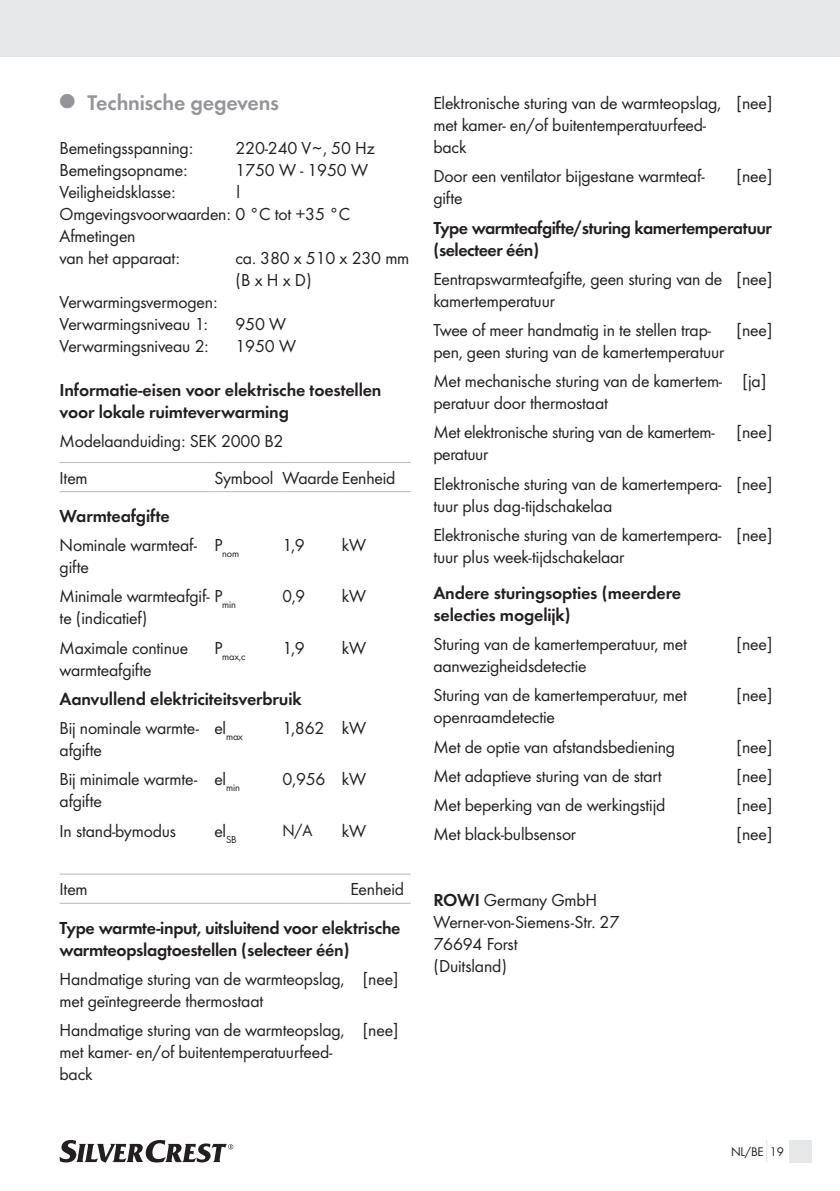
<style>
.page{position:relative;width:840px;height:1191px;background:#fff}
.page>*{position:absolute;margin:0;border:0;box-sizing:border-box;transform-origin:0 0}
.t1{font:600 22px "Futura Pro";letter-spacing:-.01em;color:#939598}
.t2{font:18px/22px "Futura Pro";letter-spacing:-.01em;color:#231f20}
.t3{font:600 18px/22px "Futura Pro";letter-spacing:-.01em;color:#231f20}
.t4{font:600 18px/22px "Futura Pro";letter-spacing:-.03em;color:#231f20}
.t5{font:18px "Futura Pro";letter-spacing:-.01em;color:#231f20;scale:.96 1}
.t6{font:17px "Futura Pro";color:#231f20;scale:.96 1}
.t7{font:13px "Futura Pro";color:#231f20}
.t8{font:10.4px "Futura Pro";letter-spacing:-.01em;color:#231f20}
.s1{font-weight:600}
</style>
<div class="page">
<div style="left:0;top:0;width:839px;height:57px;background:#e6e7e9"></div>
<div style="left:788px;top:1140px;width:23px;height:22px;background:#e6e7e9"></div>
<svg style="left:60px;top:1140px;width:173px;height:22px"></svg>
<hr style="left:60px;top:462px;width:154px;height:1px;background:#b8bbbb">
<hr style="left:214px;top:462px;width:68px;height:1px;background:#b8bbbb">
<hr style="left:282px;top:462px;width:60px;height:1px;background:#b8bbbb">
<hr style="left:342px;top:462px;width:68px;height:1px;background:#b8bbbb">
<hr style="left:60px;top:491px;width:154px;height:1px;background:#b8bbbb">
<hr style="left:214px;top:491px;width:68px;height:1px;background:#b8bbbb">
<hr style="left:282px;top:491px;width:60px;height:1px;background:#b8bbbb">
<hr style="left:342px;top:491px;width:68px;height:1px;background:#b8bbbb">
<hr style="left:60px;top:873px;width:290px;height:1px;background:#b8bbbb">
<hr style="left:350px;top:873px;width:60px;height:1px;background:#b8bbbb">
<hr style="left:60px;top:902px;width:290px;height:1px;background:#b8bbbb">
<hr style="left:350px;top:902px;width:60px;height:1px;background:#b8bbbb">
<p class="t1" style="left:60px;top:87px;width:221px">● Technische gegevens</p>
<p class="t2" style="left:60px;top:136px;width:135px">Bemetingsspanning:</p>
<p class="t2" style="left:235px;top:136px;width:141px">220-240 V~, 50 Hz</p>
<p class="t2" style="left:60px;top:158px;width:129px">Bemetingsopname:</p>
<p class="t2" style="left:235px;top:158px;width:134px">1750 W - 1950 W</p>
<p class="t2" style="left:60px;top:180px;width:117px">Veiligheidsklasse:</p>
<p class="t2" style="left:60px;top:180px;width:292px;text-indent:177px">l<br>Omgevingsvoorwaarden: 0 °C tot +35 °C<br>Afmetingen<br>van het apparaat:</p>
<p class="t2" style="left:235px;top:246px;width:175px">ca. 380 x 510 x 230 mm (B x H x D)</p>
<p class="t2" style="left:60px;top:290px;width:159px">Verwarmingsvermogen:<br>Verwarmingsniveau 1:</p>
<p class="t2" style="left:235px;top:312px;width:52px">950 W</p>
<p class="t2" style="left:60px;top:334px;width:150px">Verwarmingsniveau 2:</p>
<p class="t2" style="left:235px;top:334px;width:62px">1950 W</p>
<p class="t3" style="left:60px;top:378px;width:323px">Informatie-eisen voor elektrische toestellen voor lokale ruimteverwarming</p>
<p class="t2" style="left:60px;top:422px;width:225px;line-height:36.4px">Modelaanduiding: SEK 2000 B2<br>Item</p>
<p class="t2" style="left:214px;top:466px;width:182px">Symbool Waarde Eenheid</p>
<p class="t3" style="left:60px;top:504px;width:112px">Warmteafgifte</p>
<p class="t2" style="left:60px;top:533px;width:139px">Nominale warmteaf&shy;gifte</p>
<p class="t8" style="left:214px;top:546px;width:26px"><sup>P</sup>nom</p>
<p class="t2" style="left:282px;top:533px;width:24px">1,9</p>
<p class="t2" style="left:342px;top:533px;width:26px">kW</p>
<p class="t2" style="left:60px;top:585px;width:151px">Minimale warmteafgif&shy;te (indicatief)</p>
<p class="t8" style="left:214px;top:598px;width:23px"><sup>P</sup>min</p>
<p class="t5" style="left:282px;top:584px;width:25px">0,9</p>
<p class="t2" style="left:342px;top:585px;width:26px">kW</p>
<p class="t2" style="left:60px;top:636px;width:130px">Maximale continue warmteafgifte</p>
<p class="t8" style="left:214px;top:649px;width:33px"><sup>P</sup>max,c</p>
<p class="t2" style="left:282px;top:636px;width:24px">1,9</p>
<p class="t2" style="left:342px;top:636px;width:26px">kW</p>
<p class="t3" style="left:60px;top:687px;width:243px">Aanvullend elektriciteitsverbruik</p>
<p class="t2" style="left:60px;top:716px;width:141px">Bij nominale warmte&shy;afgifte</p>
<p class="t8" style="left:214px;top:729px;width:30px"><sup>el</sup>max</p>
<p class="t2" style="left:282px;top:716px;width:85px">1,862 kW</p>
<p class="t2" style="left:60px;top:767px;width:139px">Bij minimale warmte&shy;afgifte</p>
<p class="t8" style="left:214px;top:780px;width:27px"><sup>el</sup>min</p>
<p class="t2" style="left:282px;top:767px;width:85px">0,956 kW</p>
<p class="t2" style="left:60px;top:818px;width:118px">In stand-bymodus</p>
<p class="t2" style="left:214px;top:818px;width:24px">el<sub>SB</sub></p>
<p class="t6" style="left:282px;top:818px;width:33px">N/A</p>
<p class="t2" style="left:342px;top:818px;width:26px">kW</p>
<p class="t2" style="left:60px;top:877px;width:30px">Item</p>
<p class="t2" style="left:350px;top:877px;width:55px">Eenheid</p>
<p class="t3" style="left:60px;top:915px;width:342px">Type warmte-input, uitsluitend voor elektrische warmteopslagtoestellen (selecteer één)</p>
<p class="t2" style="left:60px;top:967px;width:286px">Handmatige sturing van de warmteopslag, met geïntegreerde thermostaat</p>
<p class="t2" style="left:362px;top:967px;width:37px">[nee]</p>
<p class="t2" style="left:60px;top:1018px;width:286px">Handmatige sturing van de warmteopslag, met kamer- en/of buitentemperatuurfeed&shy;back</p>
<p class="t2" style="left:362px;top:1018px;width:37px">[nee]</p>
<p class="t2" style="left:433px;top:91px;width:289px">Elektronische sturing van de warmteopslag, met kamer- en/of buitentemperatuurfeed&shy;back</p>
<p class="t2" style="left:736px;top:91px;width:37px">[nee]</p>
<p class="t2" style="left:433px;top:165px;width:272px">Door een ventilator bijgestane warmteaf&shy;gifte</p>
<p class="t2" style="left:736px;top:165px;width:37px">[nee]</p>
<p class="t4" style="left:433px;top:216px;width:340px">Type warmteafgifte/sturing kamertemperatuur (selecteer één)</p>
<p class="t2" style="left:433px;top:267px;width:290px">Eentrapswarmteafgifte, geen sturing van de kamertemperatuur</p>
<p class="t2" style="left:736px;top:267px;width:37px">[nee]</p>
<p class="t2" style="left:433px;top:318px;width:292px">Twee of meer handmatig in te stellen trap&shy;pen, geen sturing van de kamertemperatuur</p>
<p class="t2" style="left:736px;top:318px;width:37px">[nee]</p>
<p class="t2" style="left:433px;top:369px;width:290px">Met mechanische sturing van de kamertem&shy;peratuur door thermostaat</p>
<p class="t2" style="left:742px;top:369px;width:25px">[ja]</p>
<p class="t2" style="left:433px;top:420px;width:282px">Met elektronische sturing van de kamertem&shy;peratuur</p>
<p class="t2" style="left:736px;top:420px;width:37px">[nee]</p>
<p class="t2" style="left:433px;top:472px;width:289px">Elektronische sturing van de kamertempera&shy;tuur plus dag-tijdschakelaa</p>
<p class="t2" style="left:736px;top:472px;width:37px">[nee]</p>
<p class="t2" style="left:433px;top:523px;width:289px">Elektronische sturing van de kamertempera&shy;tuur plus week-tijdschakelaar</p>
<p class="t2" style="left:736px;top:523px;width:37px">[nee]</p>
<p class="t3" style="left:433px;top:581px;width:249px">Andere sturingsopties (meerdere selecties mogelijk)</p>
<p class="t2" style="left:433px;top:632px;width:255px">Sturing van de kamertemperatuur, met aanwezigheidsdetectie</p>
<p class="t2" style="left:736px;top:632px;width:37px">[nee]</p>
<p class="t2" style="left:433px;top:683px;width:255px">Sturing van de kamertemperatuur, met openraamdetectie</p>
<p class="t2" style="left:736px;top:683px;width:37px">[nee]</p>
<p class="t2" style="left:433px;top:735px;width:243px">Met de optie van afstandsbediening</p>
<p class="t2" style="left:736px;top:735px;width:37px">[nee]</p>
<p class="t2" style="left:433px;top:764px;width:230px">Met adaptieve sturing van de start</p>
<p class="t2" style="left:736px;top:764px;width:37px">[nee]</p>
<p class="t2" style="left:433px;top:793px;width:233px">Met beperking van de werkingstijd</p>
<p class="t2" style="left:736px;top:793px;width:37px">[nee]</p>
<p class="t2" style="left:433px;top:822px;width:144px">Met black-bulbsensor</p>
<p class="t2" style="left:736px;top:822px;width:37px">[nee]</p>
<p class="t2" style="left:433px;top:888px;width:187px"><span class="s1">ROWI</span> Germany GmbH<br>Werner-von-Siemens-Str. 27<br>76694 Forst<br>(Duitsland)</p>
<p class="t7" style="left:730px;top:1142px;width:55px">NL/BE 19</p>
</div>
